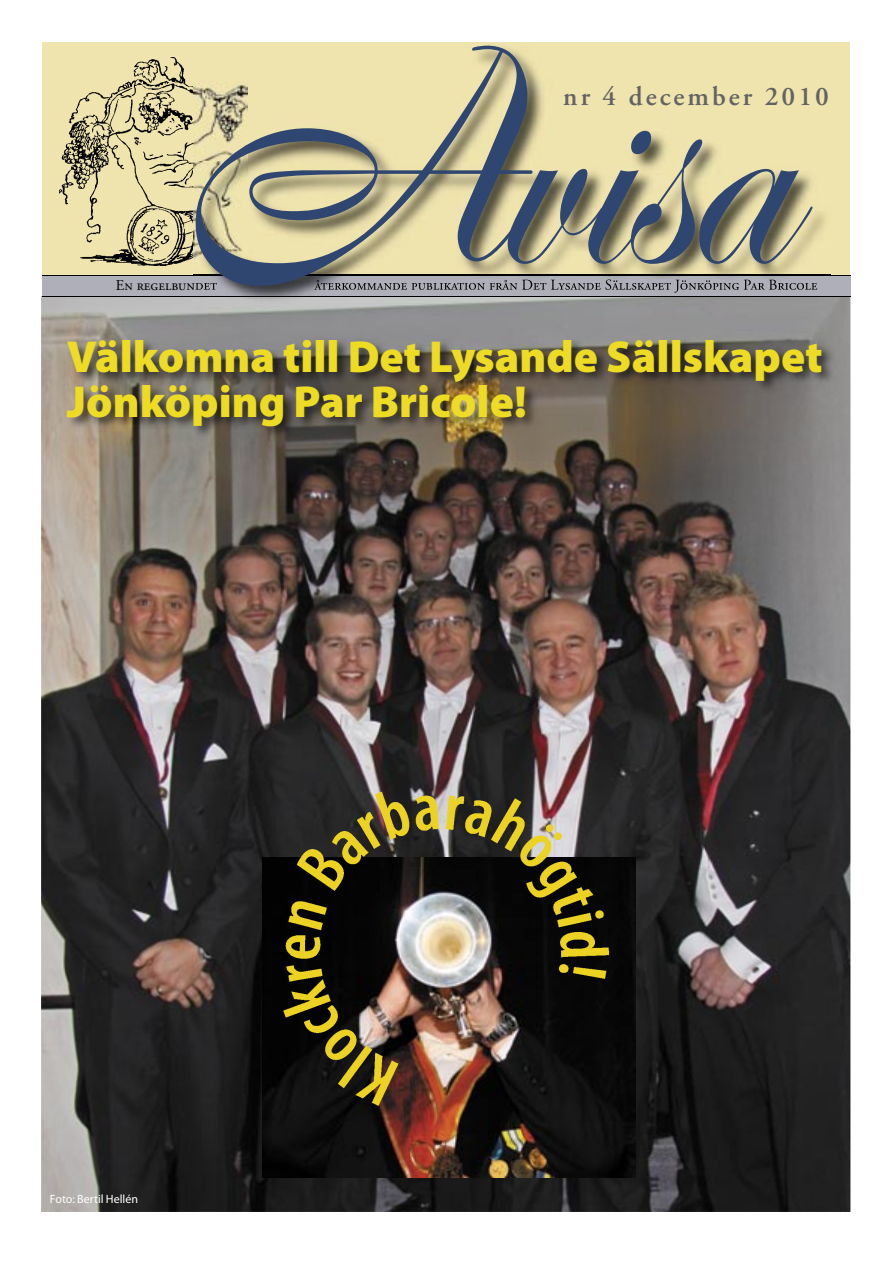
<style>
.page{position:relative;width:893px;height:1263px;background:#fff}
.page>*{position:absolute;margin:0;border:0;box-sizing:border-box;transform-origin:0 0}
.t1{font:343.5px "Edwardian Script ITC";color:#2f4671;scale:.86 1}
.t2{font:900 45px/45px "Myriad Pro";color:#eddb24}
.t3{font:600 27px "Adobe Garamond Pro";letter-spacing:.11em;color:#636363}
.t4{font:15px "Adobe Garamond Pro";color:#000}
.t5{font:12px "Myriad Pro";color:#fff}
.s1{font-family:"Boulevard";font-size:294px}
</style>
<div class="page">
<img style="left:41px;top:296px;width:809px;height:916px">
<div style="left:42px;top:43px;width:808px;height:253px;background:#efe4ae"></div>
<div style="left:42px;top:275px;width:808px;height:21px;background:#afafba"></div>
<hr style="left:42px;top:296px;width:808px;height:1px;background:#000">
<hr style="left:42px;top:275px;width:808px;height:1px;background:#000">
<img style="left:59px;top:57px;width:135px;height:208px">
<img style="left:194px;top:48px;width:636px;height:257px">
<img style="left:194px;top:279px;width:623px;height:14px">
<img style="left:194px;top:296px;width:636px;height:1px">
<img style="left:194px;top:275px;width:636px;height:1px">
<img style="left:194px;top:57px;width:53px;height:208px">
<img style="left:64px;top:336px;width:774px;height:106px">
<img style="left:262px;top:857px;width:373px;height:321px">
<img style="left:271px;top:781px;width:344px;height:336px">
<h1 class="t1" style="left:179px;top:-32px;width:707px"><span class="s1">A</span>visa</h1>
<p class="t3" style="left:563px;top:81px;width:267px">nr 4 december 2010</p>
<p class="t4" style="left:116px;top:276px;width:103px">EN REGELBUNDET</p>
<p class="t2" style="left:67px;top:335px;width:757px">Välkomna till Det Lysande Sällskapet<br>Jönköping Par Bricole!</p>
<p class="t5" style="left:50px;top:1193px;width:90px">Foto: Bertil Hellén</p>
</div>
